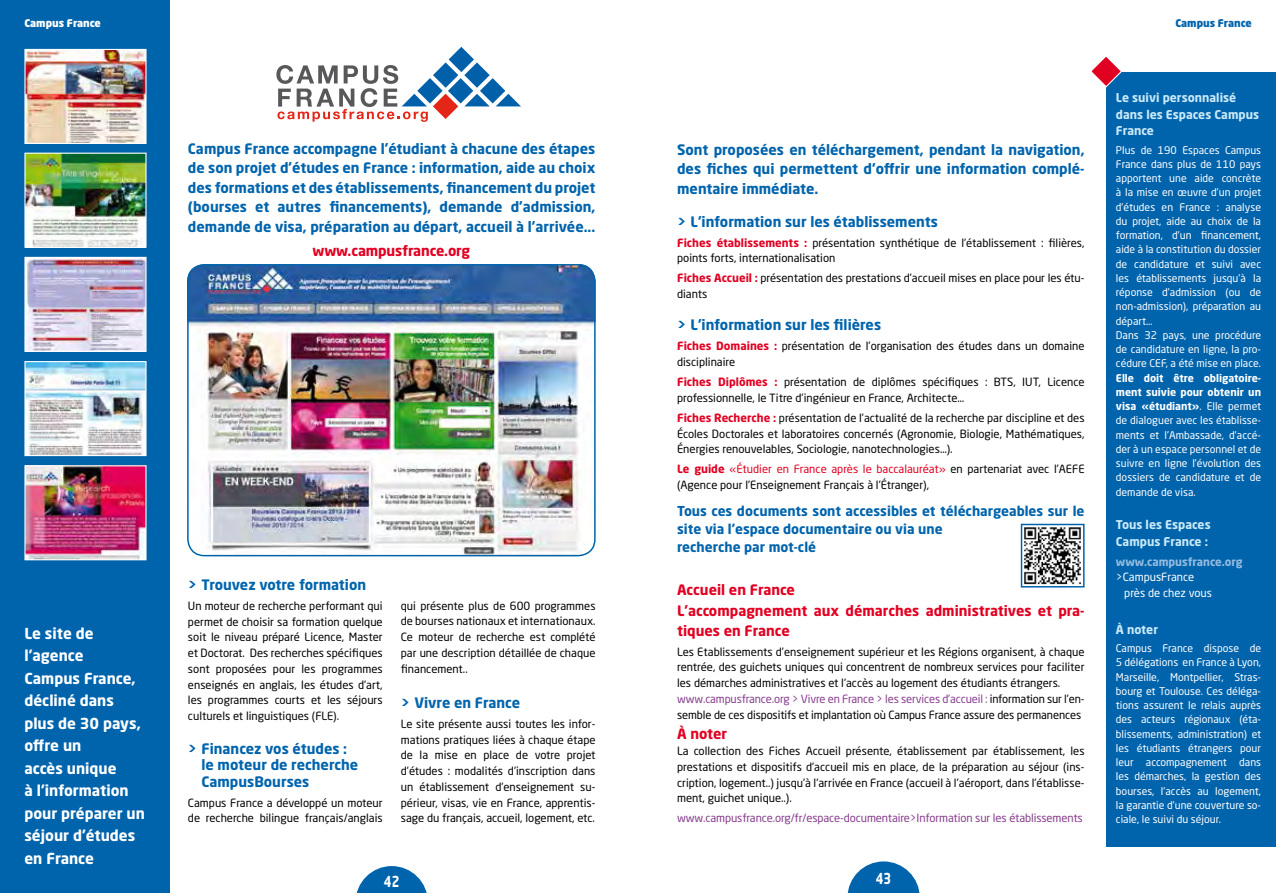
<style>
.page{position:relative;width:1276px;height:893px;background:#fff}
.page>*{position:absolute;margin:0;border:0;box-sizing:border-box;transform-origin:0 0}
.t1{font:700 15px/22.5px "Neo Sans Pro";color:#fff}
.t2{font:700 15px "Neo Sans Pro";color:#fff;scale:.8 1}
.t3{font:700 14.25px/19.5px "Neo Sans Pro";color:#0064ad;text-align:justify}
.t4{font:700 14.25px/20.1px "Neo Sans Pro";color:#e20022}
.t5{font:700 13.5px/18px "Neo Sans Pro";color:#0064ad}
.t6{font:700 12px/16.5px "Neo Sans Pro";color:#c9e9f8}
.t7{font:11.25px/15.8px "Neo Sans Pro";color:#000}
.t8{font:11.25px "Neo Sans Pro";letter-spacing:-.01em;color:#873e8d}
.t9{font:11.25px/15.8px "Neo Sans Pro";color:#fff}
.t10{font:700 11.25px "Neo Sans Pro";color:#94bbe0}
.t11{font:10.5px/14.2px "Neo Sans Pro";color:#fff;text-align:justify}
.t12{font:900 10.5px "Neo Sans Pro";color:#fff}
.t13{font:900 10.5px "Neo Sans Pro";color:#0064ad}
.s1{font-weight:700;color:#e20022}
.s2{color:#e20022}
.s3{color:#873e8d}
.s4{font-weight:700}
</style>
<div class="page">
<div style="left:0;top:0;width:170px;height:893px;background:#0064ad"></div>
<div style="left:1106px;top:72px;width:170px;height:775px;background:#0064ad"></div>
<img style="left:26px;top:467px;width:119px;height:91px">
<div style="left:24px;top:465px;width:123px;height:95px;border:1px solid #fff"></div>
<img style="left:26px;top:363px;width:119px;height:91px">
<div style="left:24px;top:361px;width:123px;height:95px;border:1px solid #fff"></div>
<img style="left:26px;top:259px;width:119px;height:91px">
<div style="left:24px;top:257px;width:123px;height:95px;border:1px solid #fff"></div>
<img style="left:26px;top:155px;width:119px;height:91px">
<div style="left:24px;top:153px;width:123px;height:95px;border:1px solid #fff"></div>
<img style="left:26px;top:51px;width:119px;height:91px">
<div style="left:24px;top:49px;width:123px;height:95px;border:1px solid #fff"></div>
<svg style="left:356px;top:866px;width:71px;height:27px"></svg>
<svg style="left:847px;top:861px;width:72px;height:32px"></svg>
<svg style="left:1091px;top:57px;width:31px;height:31px"></svg>
<img style="left:1024px;top:527px;width:57px;height:57px">
<div style="left:1020px;top:524px;width:64px;height:63px;border:2px solid #0064ad"></div>
<svg style="left:276px;top:47px;width:245px;height:75px"></svg>
<img style="left:187px;top:264px;width:408px;height:292px">
<div style="left:187px;top:264px;width:408px;height:292px;border:2px solid #0064ad;border-radius:17px"></div>
<p class="t12" style="left:24px;top:16px;width:78px">Campus France</p>
<p class="t13" style="left:1175px;top:16px;width:78px">Campus France</p>
<p class="t3" style="left:188px;top:138px;width:409px">Campus France accompagne l’étudiant à chacune des étapes de son projet d’études en France : information, aide au choix des formations et des établissements, financement du projet (bourses et autres financements), demande d’admission, demande de visa, préparation au départ, accueil à l’arrivée...</p>
<p class="t4" style="left:312px;top:240px;width:159px">www.campusfrance.org</p>
<h1 class="t1" style="left:24px;top:621px;width:122px">Le site de l’agence<br>Campus France, décliné dans plus de 30 pays, offre un<br>accès unique<br>à l’information pour préparer un séjour d’études en France</h1>
<p class="t3" style="left:188px;top:574px;width:180px">&gt; Trouvez votre formation</p>
<p class="t7" style="left:188px;top:598px;width:196px;text-align:justify">Un moteur de recherche performant qui permet de choisir sa formation quelque soit le niveau préparé Licence, Master et Doctorat. Des recherches spécifiques sont proposées pour les programmes enseignés en anglais, les études d’art, les programmes courts et les séjours culturels et linguistiques (FLE).</p>
<p class="t3" style="left:201px;top:740px;width:158px;line-height:16.5px;text-align:left;text-indent:-13px">&gt; Financez vos études : le moteur de recherche<br>CampusBourses</p>
<p class="t7" style="left:188px;top:794px;width:196px">Campus France a développé un moteur de recherche bilingue français/anglais</p>
<p class="t7" style="left:401px;top:597px;width:196px;text-align:justify">qui présente plus de 600 programmes de bourses nationaux et internationaux.<br>Ce moteur de recherche est complété par une description détaillée de chaque financement..</p>
<p class="t3" style="left:401px;top:692px;width:121px">&gt; Vivre en France</p>
<p class="t7" style="left:401px;top:716px;width:196px;text-align:justify">Le site présente aussi toutes les infor&shy;mations pratiques liées à chaque étape de la mise en place de votre projet d’études : modalités d’inscription dans un établissement d’enseignement su&shy;périeur, visas, vie en France, apprentis&shy;sage du français, accueil, logement, etc.</p>
<h1 class="t2" style="left:384px;top:871px;width:21px">42</h1>
<p class="t3" style="left:677px;top:139px;width:409px">Sont proposées en téléchargement, pendant la navigation, des fiches qui permettent d’offrir une information complé&shy;mentaire immédiate.</p>
<p class="t3" style="left:677px;top:211px;width:262px">&gt; L’information sur les établissements</p>
<p class="t7" style="left:677px;top:234px;width:409px"><span class="s1">Fiches établissements :</span> présentation synthétique de l’établissement : filières, points forts, internationalisation</p>
<p class="t7" style="left:677px;top:270px;width:409px"><span class="s1">Fiches Accueil :</span> présentation des prestations d’accueil mises en place pour les étu&shy;diants</p>
<p class="t3" style="left:677px;top:315px;width:206px">&gt; L’information sur les filières</p>
<p class="t7" style="left:677px;top:338px;width:409px"><span class="s1">Fiches Domaines :</span> présentation de l’organisation des études dans un domaine disciplinaire</p>
<p class="t7" style="left:677px;top:374px;width:409px"><span class="s1">Fiches Diplômes :</span> présentation de diplômes spécifiques : BTS, IUT, Licence professionnelle, le Titre d’ingénieur en France, Architecte…</p>
<p class="t7" style="left:677px;top:410px;width:409px;text-align:justify"><span class="s1">Fiches Recherche :</span> présentation de l’actualité de la recherche par discipline et des Écoles Doctorales et laboratoires concernés (Agronomie, Biologie, Mathématiques, Énergies renouvelables, Sociologie, nanotechnologies…).</p>
<p class="t7" style="left:677px;top:461px;width:409px"><span class="s1">Le guide</span> <span class="s2">«Étudier en France après le baccalauréat»</span> en partenariat avec l’AEFE (Agence pour l’Enseignement Français à l’Étranger),</p>
<p class="t5" style="left:677px;top:501px;width:409px">Tous ces documents sont accessibles et téléchargeables sur le site via l’espace documentaire ou via une<br>recherche par mot-clé</p>
<p class="t4" style="left:677px;top:580px;width:409px">Accueil en France<br>L’accompagnement aux démarches administratives et pra&shy;tiques en France</p>
<p class="t7" style="left:677px;top:643px;width:409px">Les Etablissements d’enseignement supérieur et les Régions organisent, à chaque rentrée, des guichets uniques qui concentrent de nombreux services pour faciliter les démarches administratives et l’accès au logement des étudiants étrangers. <span class="s3">www.campusfrance.org &gt; Vivre en France &gt; les services d’accueil :</span> information sur l’en&shy;semble de ces dispositifs et implantation où Campus France assure des permanences</p>
<p class="t4" style="left:677px;top:724px;width:52px">À noter</p>
<p class="t7" style="left:677px;top:743px;width:409px;text-align:justify">La collection des Fiches Accueil présente, établissement par établissement, les prestations et dispositifs d’accueil mis en place, de la préparation au séjour (ins&shy;cription, logement..) jusqu’à l’arrivée en France (accueil à l’aéroport, dans l’établisse&shy;ment, guichet unique..).</p>
<p class="t8" style="left:677px;top:811px;width:407px">www.campusfrance.org/fr/espace-documentaire&gt;Information sur les établissements</p>
<h1 class="t2" style="left:876px;top:869px;width:21px">43</h1>
<p class="t6" style="left:1116px;top:89px;width:145px">Le suivi personnalisé dans les Espaces Campus<br>France</p>
<p class="t11" style="left:1116px;top:142px;width:147px;text-align:left">Plus de 190 Espaces Campus<br>France dans plus de 110 pays apportent une aide concrète à la mise en œuvre d’un projet d’études en France : analyse du projet, aide au choix de la formation, d’un financement, aide à la constitution du dossier de candidature et suivi avec les établissements jusqu’à la réponse d’admission (ou de non-admission), préparation au départ…<br>Dans 32 pays, une procédure de candidature en ligne, la pro&shy;cédure CEF, a été mise en place.</p>
<p class="t11" style="left:1116px;top:370px;width:147px"><span class="s4">Elle doit être obligatoire&shy;ment suivie pour obtenir un visa «étudiant»</span>. Elle permet de dialoguer avec les établisse&shy;ments et l’Ambassade, d’accé&shy;der à un espace personnel et de suivre en ligne l’évolution des dossiers de candidature et de demande de visa.</p>
<p class="t6" style="left:1116px;top:516px;width:96px">Tous les Espaces<br>Campus France :</p>
<p class="t10" style="left:1116px;top:554px;width:128px">www.campusfrance.org</p>
<p class="t9" style="left:1124px;top:569px;width:89px;text-indent:-8px">&gt;CampusFrance près de chez vous</p>
<p class="t6" style="left:1116px;top:621px;width:44px">À noter</p>
<p class="t11" style="left:1116px;top:641px;width:147px">Campus France dispose de 5 délégations en France à Lyon, Marseille, Montpellier, Stras&shy;bourg et Toulouse. Ces déléga&shy;tions assurent le relais auprès des acteurs régionaux (éta&shy;blissements, administration) et les étudiants étrangers pour leur accompagnement dans les démarches, la gestion des bourses, l’accès au logement, la garantie d’une couverture so&shy;ciale, le suivi du séjour.</p>
</div>
